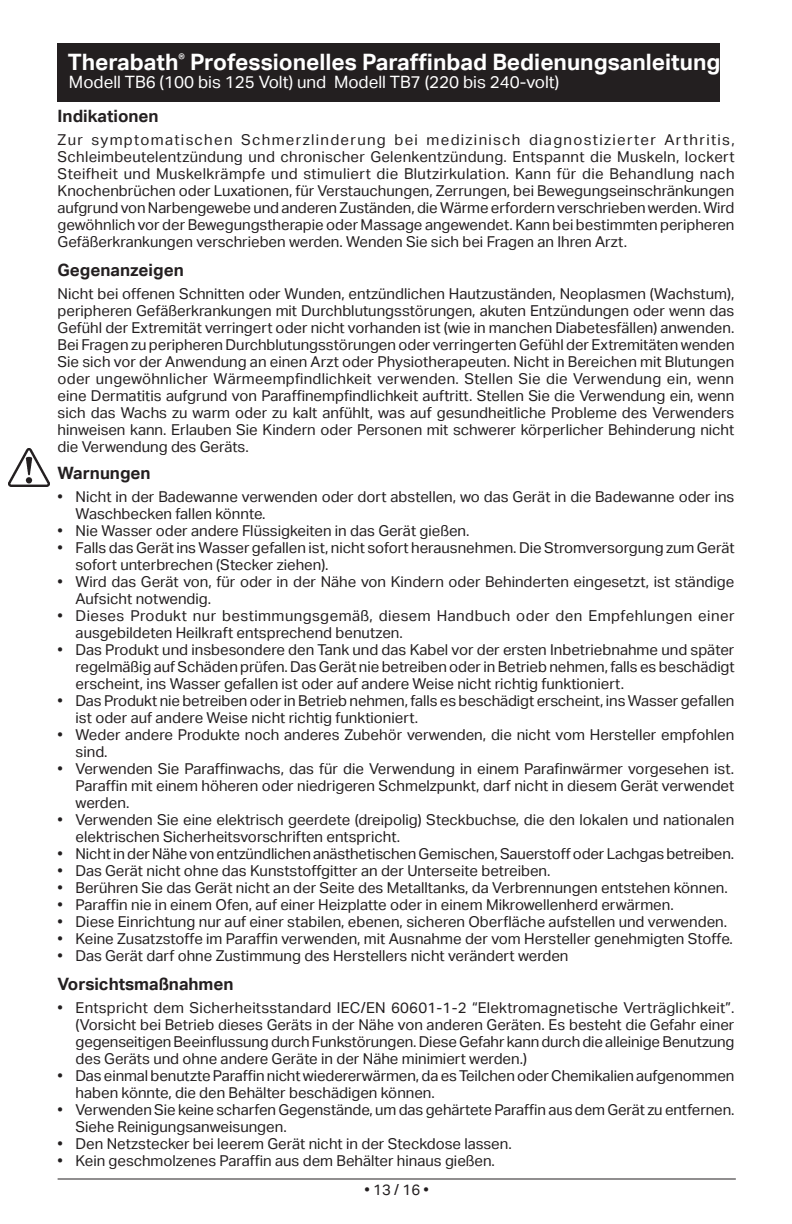
<style>
.page{position:relative;width:792px;height:1224px;background:#fff}
.page>*{position:absolute;margin:0;border:0;box-sizing:border-box;transform-origin:0 0}
.t1{font:700 22.6px "Aktiv Grotesk";color:#fff}
.t2{font:17px "Aktiv Grotesk";color:#fff}
.t3{font:700 17px "Aktiv Grotesk";color:#231f20}
.t4{font:15px/17px "Aktiv Grotesk";color:#231f20}
.t5{font:15px/17px "Aktiv Grotesk";letter-spacing:.03em;color:#231f20}
</style>
<div class="page">
<hr style="left:58px;top:1178px;width:678px;height:1px;background:#231f20">
<div style="left:58px;top:43px;width:662px;height:58px;background:#231f20"></div>
<img style="left:9px;top:448px;width:41px;height:39px">
<h1 class="t1" style="left:68px;top:54px;width:654px">Therabath<sup>®</sup> Professionelles Para昀케nbad Bedienungsanleitung</h1>
<p class="t2" style="left:69px;top:72px;width:492px">Modell TB6 (100 bis 125 Volt) und Modell TB7 (220 bis 240-volt)</p>
<p class="t3" style="left:58px;top:106px;width:103px">Indikationen</p>
<p class="t4" style="left:58px;top:131px;width:679px;text-align:justify">Zur symptomatischen Schmerzlinderung bei medizinisch diagnostizierter Arthritis, Schleimbeutelentzündung und chronischer Gelenkentzündung. Entspannt die Muskeln, lockert Steifheit und Muskelkrämpfe und stimuliert die Blutzirkulation. Kann für die Behandlung nach Knochenbrüchen oder Luxationen, für Verstauchungen, Zerrungen, bei Bewegungseinschränkungen aufgrund von Narbengewebe und anderen Zuständen, die Wärme erfordern verschrieben werden. Wird gewöhnlich vor der Bewegungstherapie oder Massage angewendet. Kann bei bestimmten peripheren Gefäßerkrankungen verschrieben werden. Wenden Sie sich bei Fragen an Ihren Arzt.</p>
<p class="t3" style="left:58px;top:260px;width:128px">Gegenanzeigen</p>
<p class="t4" style="left:58px;top:285px;width:679px;text-align:justify">Nicht bei o昀昀enen Schnitten oder Wunden, entzündlichen Hautzuständen, Neoplasmen (Wachstum), peripheren Gefäßerkrankungen mit Durchblutungsstörungen, akuten Entzündungen oder wenn das Gefühl der Extremität verringert oder nicht vorhanden ist (wie in manchen Diabetesfällen) anwenden.<br>Bei Fragen zu peripheren Durchblutungsstörungen oder verringerten Gefühl der Extremitäten wenden Sie sich vor der Anwendung an einen Arzt oder Physiotherapeuten. Nicht in Bereichen mit Blutungen oder ungewöhnlicher Wärmeemp昀椀ndlichkeit verwenden. Stellen Sie die Verwendung ein, wenn eine Dermatitis aufgrund von Para昀케nemp昀椀ndlichkeit auftritt. Stellen Sie die Verwendung ein, wenn sich das Wachs zu warm oder zu kalt anfühlt, was auf gesundheitliche Probleme des Verwenders hinweisen kann. Erlauben Sie Kindern oder Personen mit schwerer körperlicher Behinderung nicht die Verwendung des Geräts.</p>
<p class="t3" style="left:58px;top:463px;width:95px">Warnungen</p>
<p class="t4" style="left:76px;top:488px;width:660px;text-indent:-18px">• Nicht in der Badewanne verwenden oder dort abstellen, wo das Gerät in die Badewanne oder ins<br>Waschbecken fallen könnte.</p>
<p class="t4" style="left:58px;top:522px;width:413px">• Nie Wasser oder andere Flüssigkeiten in das Gerät gießen.</p>
<p class="t4" style="left:76px;top:539px;width:661px;text-indent:-18px">• Falls das Gerät ins Wasser gefallen ist, nicht sofort herausnehmen. Die Stromversorgung zum Gerät sofort unterbrechen (Stecker ziehen).</p>
<p class="t4" style="left:76px;top:573px;width:660px;text-indent:-18px">• Wird das Gerät von, für oder in der Nähe von Kindern oder Behinderten eingesetzt, ist ständige<br>Aufsicht notwendig.</p>
<p class="t5" style="left:76px;top:607px;width:660px;text-indent:-18px">• Dieses Produkt nur bestimmungsgemäß, diesem Handbuch oder den Empfehlungen einer ausgebildeten Heilkraft entsprechend benutzen.</p>
<p class="t4" style="left:76px;top:641px;width:661px;text-align:justify;text-indent:-18px">• Das Produkt und insbesondere den Tank und das Kabel vor der ersten Inbetriebnahme und später regelmäßig auf Schäden prüfen. Das Gerät nie betreiben oder in Betrieb nehmen, falls es beschädigt erscheint, ins Wasser gefallen ist oder auf andere Weise nicht richtig funktioniert.</p>
<p class="t4" style="left:76px;top:692px;width:660px;text-indent:-18px">• Das Produkt nie betreiben oder in Betrieb nehmen, falls es beschädigt erscheint, ins Wasser gefallen ist oder auf andere Weise nicht richtig funktioniert.</p>
<p class="t4" style="left:76px;top:726px;width:660px;text-indent:-18px">• Weder andere Produkte noch anderes Zubehör verwenden, die nicht vom Hersteller empfohlen sind.</p>
<p class="t4" style="left:76px;top:760px;width:660px;text-align:justify;text-indent:-18px">• Verwenden Sie Para昀케nwachs, das für die Verwendung in einem Para昀椀nwärmer vorgesehen ist.<br>Para昀케n mit einem höheren oder niedrigeren Schmelzpunkt, darf nicht in diesem Gerät verwendet werden.</p>
<p class="t4" style="left:76px;top:811px;width:660px;text-indent:-18px">• Verwenden Sie eine elektrisch geerdete (dreipolig) Steckbuchse, die den lokalen und nationalen elektrischen Sicherheitsvorschriften entspricht.</p>
<p class="t4" style="left:58px;top:845px;width:678px">• Nicht in der Nähe von entzündlichen anästhetischen Gemischen, Sauersto昀昀 oder Lachgas betreiben.</p>
<p class="t4" style="left:58px;top:862px;width:494px">• Das Gerät nicht ohne das Kunststo昀昀gitter an der Unterseite betreiben.</p>
<p class="t4" style="left:58px;top:879px;width:672px">• Berühren Sie das Gerät nicht an der Seite des Metalltanks, da Verbrennungen entstehen können.</p>
<p class="t4" style="left:58px;top:896px;width:618px">• Para昀케n nie in einem Ofen, auf einer Heizplatte oder in einem Mikrowellenherd erwärmen.</p>
<p class="t4" style="left:58px;top:913px;width:671px">• Diese Einrichtung nur auf einer stabilen, ebenen, sicheren Ober昀氀äche aufstellen und verwenden.</p>
<p class="t4" style="left:58px;top:930px;width:677px">• Keine Zusatzsto昀昀e im Para昀케n verwenden, mit Ausnahme der vom Hersteller genehmigten Sto昀昀e.</p>
<p class="t4" style="left:58px;top:947px;width:512px">• Das Gerät darf ohne Zustimmung des Herstellers nicht verändert werden</p>
<p class="t3" style="left:58px;top:974px;width:178px">Vorsichtsmaßnahmen</p>
<p class="t4" style="left:76px;top:999px;width:661px;text-align:justify;text-indent:-18px">• Entspricht dem Sicherheitsstandard IEC/EN 60601-1-2 “Elektromagnetische Verträglichkeit”. (Vorsicht bei Betrieb dieses Geräts in der Nähe von anderen Geräten. Es besteht die Gefahr einer gegenseitigen Beein昀氀ussung durch Funkstörungen. Diese Gefahr kann durch die alleinige Benutzung des Geräts und ohne andere Geräte in der Nähe minimiert werden.)</p>
<p class="t4" style="left:76px;top:1067px;width:660px;text-indent:-18px">• Das einmal benutzte Para昀케n nicht wiedererwärmen, da es Teilchen oder Chemikalien aufgenommen haben könnte, die den Behälter beschädigen können.</p>
<p class="t4" style="left:76px;top:1101px;width:660px;text-indent:-18px">• Verwenden Sie keine scharfen Gegenstände, um das gehärtete Para昀케n aus dem Gerät zu entfernen.<br>Siehe Reinigungsanweisungen.</p>
<p class="t4" style="left:58px;top:1135px;width:456px">• Den Netzstecker bei leerem Gerät nicht in der Steckdose lassen.</p>
<p class="t4" style="left:58px;top:1152px;width:439px">• Kein geschmolzenes Para昀케n aus dem Behälter hinaus gießen.</p>
<p class="t4" style="left:364px;top:1181px;width:66px">• 13 / 16 •</p>
</div>
